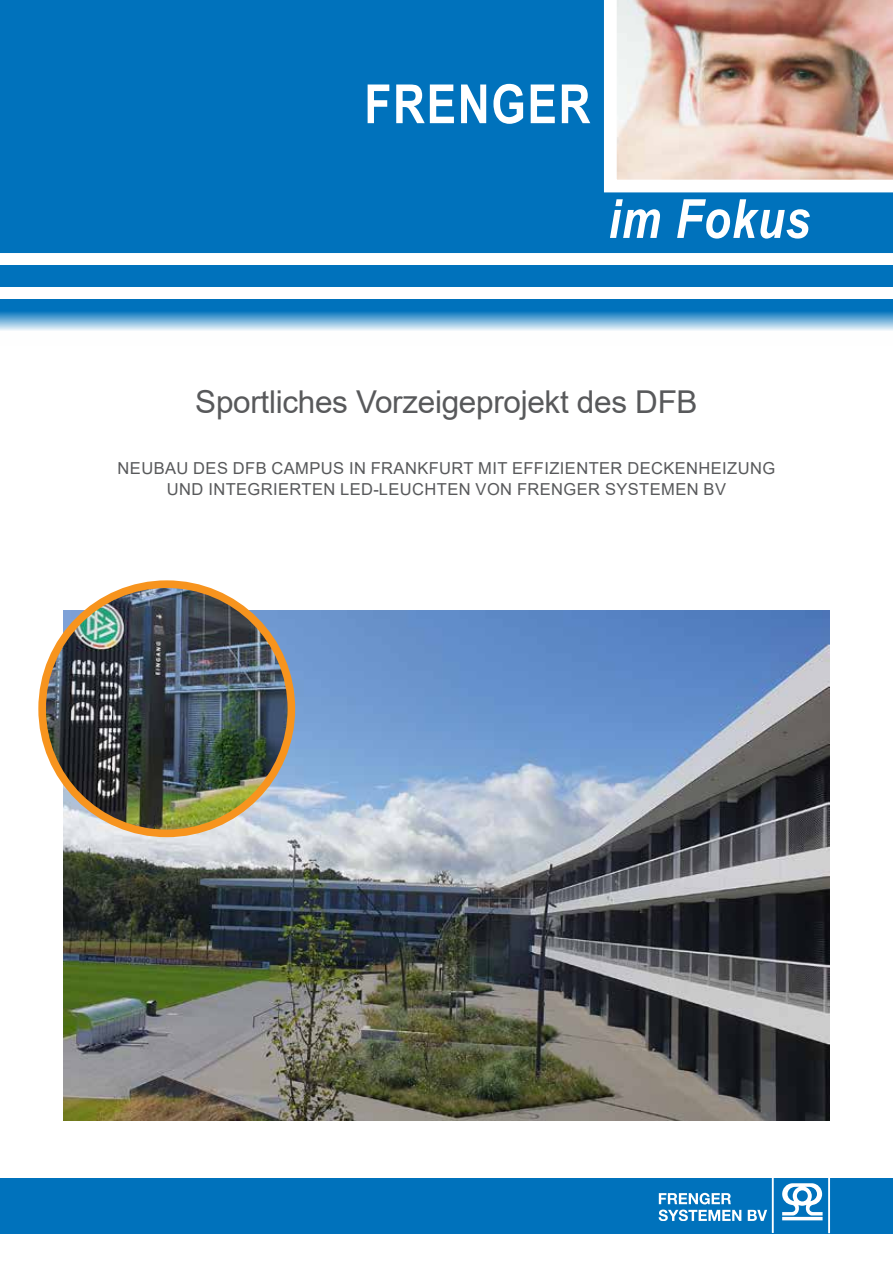
<style>
.page{position:relative;width:893px;height:1263px;background:#fff}
.page>*{position:absolute;margin:0;border:0;box-sizing:border-box;transform-origin:0 0}
.t1{font:700 54px "Arial Narrow";letter-spacing:.03em;color:#fff}
.t2{font:italic 700 54px "Arial Narrow";letter-spacing:.02em;color:#fff}
.t3{font:31.5px "Arial";letter-spacing:-.01em;color:#58595b}
.t4{font:16.5px/21px "Arial";letter-spacing:.025em;color:#58595b;text-align:center}
</style>
<div class="page">
<div style="left:0;top:1178px;width:893px;height:55px;background:#0072bc"></div>
<svg style="left:659px;top:1193px;width:108px;height:28px"></svg>
<svg style="left:782px;top:1183px;width:41px;height:37px"></svg>
<hr style="left:772px;top:1169px;width:2px;height:64px;background:#fff">
<hr style="left:828px;top:1169px;width:2px;height:64px;background:#fff">
<div style="left:0;top:0;width:893px;height:253px;background:#0072bc"></div>
<img style="left:604px;top:0;width:289px;height:192px">
<svg style="left:0;top:299px;width:893px;height:32px"></svg>
<div style="left:0;top:265px;width:893px;height:21px;background:#0072bc"></div>
<img style="left:64px;top:610px;width:765px;height:510px">
<img style="left:42px;top:584px;width:249px;height:249px;border-radius:123px">
<div style="left:38px;top:580px;width:257px;height:257px;border:8px solid #f7941e;border-radius:50%"></div>
<h1 class="t1" style="left:364px;top:63px;width:228px">FRENGER</h1>
<h1 class="t2" style="left:608px;top:178px;width:203px">im Fokus</h1>
<h2 class="t3" style="left:195px;top:380px;width:504px">SPORTLICHES VORZEIGEPROJEKT DES DFB</h2>
<p class="t4" style="left:118px;top:457px;width:659px">NEUBAU DES DFB CAMPUS IN FRAN KFURT MIT EFFIZIENTER DECKEN HEIZUNG<br>UND INTEGRIERTEN LED-LEUCHTEN VON FRENGER SYSTEMEN BV</p>
</div>
